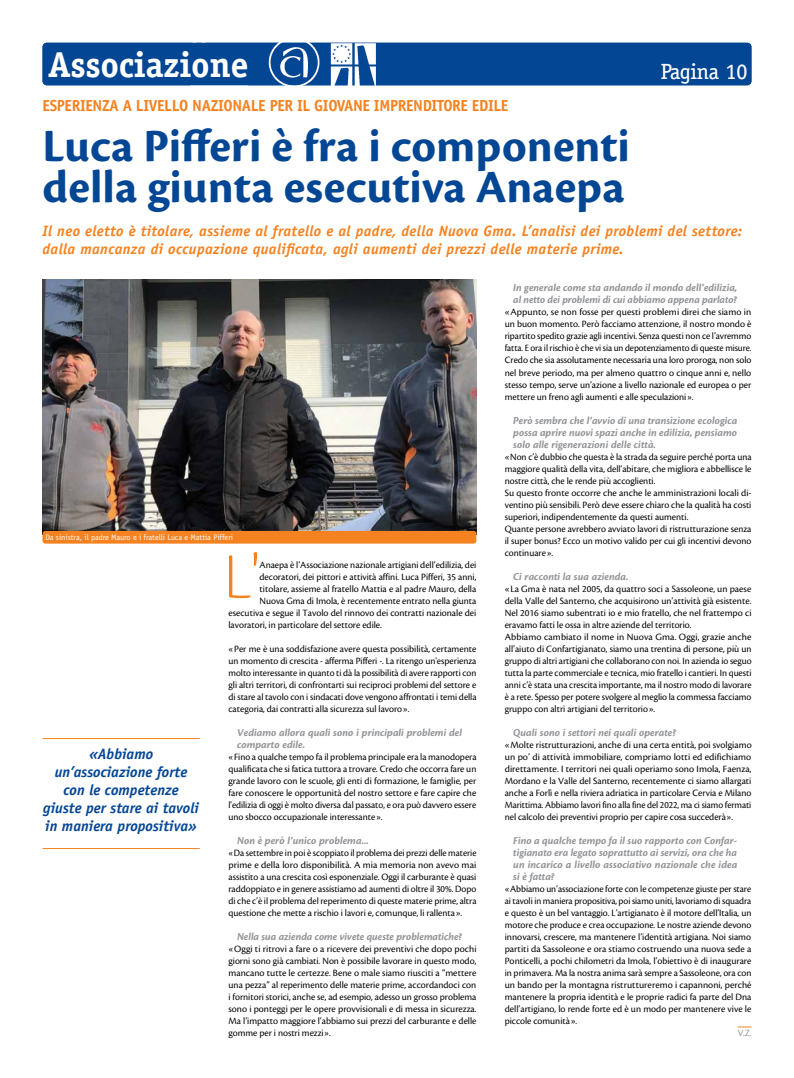
<style>
.page{position:relative;width:794px;height:1078px;background:#fff}
.page>*{position:absolute;margin:0;border:0;box-sizing:border-box;transform-origin:0 0}
.t1{font:67.3px "Cronos Pro Lt Disp";color:#f58220}
.t2{font:700 48px/41px "Cronos Pro";color:#034694}
.t3{font:700 36px "Officina Serif Std";letter-spacing:-.01em;color:#fff}
.t4{font:22px "Officina Serif Std";letter-spacing:-.005em;color:#fff}
.t5{font:700 16px "Officina Sans Std";letter-spacing:-.025em;color:#f58220}
.t6{font:italic 700 15px/18px "Officina Sans Std";letter-spacing:.02em;color:#f58220}
.t7{font:italic 700 15px/18px "Officina Sans Std";color:#034694;text-align:center}
.t8{font:italic 700 11px/12px "Cronos Pro";color:#939598}
.t9{font:10px/12px "Cronos Pro Subh";color:#000;text-align:justify}
.t10{font:10px "Cronos Pro Subh";color:#939598;scale:.95 1}
.t11{font:8px "Officina Sans Std";letter-spacing:-.01em;color:#fff}
</style>
<div class="page">
<div style="left:43px;top:43px;width:708px;height:42px;background:#034694;border-radius:4px"></div>
<img style="left:268px;top:43px;width:108px;height:42px">
<img style="left:43px;top:279px;width:433px;height:253px">
<div style="left:43px;top:531px;width:433px;height:12px;background:#f58220;border-radius:3px"></div>
<hr style="left:43px;top:738px;width:157px;height:1px;background:#f58220">
<hr style="left:43px;top:847px;width:157px;height:1px;background:#f58220">
<svg style="left:737px;top:1026px;width:14px;height:1px"></svg>
<h3 class="t3" style="left:48px;top:42px;width:202px">Associazione</h3>
<h3 class="t3" style="left:48px;top:42px;width:128px">Imprese</h3>
<h3 class="t5" style="left:43px;top:95px;width:467px">ESPERIENZA A LIVELLO NAZIONALE PER IL GIOVANE IMPRENDITORE EDILE</h3>
<h3 class="t4" style="left:660px;top:59px;width:89px">Pagina 10</h3>
<h2 class="t2" style="left:43px;top:126px;width:589px">Luca Pifferi è fra i componenti della giunta esecutiva Anaepa</h2>
<h3 class="t6" style="left:43px;top:221px;width:701px">Il neo eletto è titolare, assieme al fratello e al padre, della Nuova Gma. L’analisi dei problemi del settore: dalla mancanza di occupazione qualificata, agli aumenti dei prezzi delle materie prime.</h3>
<p class="t11" style="left:45px;top:532px;width:189px">Da sinistra, il padre Mauro e i fratelli Luca e Mattia Pifferi</p>
<h3 class="t7" style="left:43px;top:744px;width:157px">«Abbiamo un’associazione forte con le competenze giuste per stare ai tavoli in maniera propositiva»</h3>
<h1 class="t1" style="left:224px;top:538px;width:36px">L'</h1>
<p class="t9" style="left:259px;top:558px;width:218px">Anaepa è l’Associazione nazionale artigiani dell’edilizia, dei</p>
<p class="t9" style="left:259px;top:570px;width:218px">decoratori, dei pittori e attività affini. Luca Pifferi, 35 anni,</p>
<p class="t9" style="left:259px;top:582px;width:218px">titolare, assieme al fratello Mattia e al padre Mauro, della</p>
<p class="t9" style="left:259px;top:594px;width:218px">Nuova Gma di Imola, è recentemente entrato nella giunta</p>
<p class="t9" style="left:228px;top:606px;width:249px">esecutiva e segue il Tavolo del rinnovo dei contratti nazionale dei</p>
<p class="t9" style="left:228px;top:618px;width:155px">lavoratori, in particolare del settore edile.</p>
<p class="t9" style="left:228px;top:642px;width:250px">«Per me è una soddisfazione avere questa possibilità, certamente un momento di crescita - afferma Pifferi -. La ritengo un'esperienza molto interessante in quanto ti dà la possibilità di avere rapporti con gli altri territori, di confrontarti sui reciproci problemi del settore e di stare al tavolo con i sindacati dove vengono affrontati i temi della categoria, dai contratti alla sicurezza sul lavoro».</p>
<p class="t8" style="left:237px;top:726px;width:227px">Vediamo allora quali sono i principali problemi del comparto edile.</p>
<p class="t9" style="left:228px;top:750px;width:249px">«Fino a qualche tempo fa il problema principale era la manodopera qualificata che si fatica tuttora a trovare. Credo che occorra fare un grande lavoro con le scuole, gli enti di formazione, le famiglie, per fare conoscere le opportunità del nostro settore e fare capire che l'edilizia di oggi è molto diversa dal passato, e ora può davvero essere uno sbocco occupazionale interessante».</p>
<p class="t8" style="left:237px;top:834px;width:133px">Non è però l’unico problema...</p>
<p class="t9" style="left:228px;top:846px;width:249px">«Da settembre in poi è scoppiato il problema dei prezzi delle materie prime e della loro disponibilità. A mia memoria non avevo mai assistito a una crescita così esponenziale. Oggi il carburante è quasi raddoppiato e in genere assistiamo ad aumenti di oltre il 30%. Dopo di che c’è il problema del reperimento di queste materie prime, altra questione che mette a rischio i lavori e, comunque, li rallenta».</p>
<p class="t8" style="left:237px;top:930px;width:227px">Nella sua azienda come vivete queste problematiche?</p>
<p class="t9" style="left:228px;top:942px;width:250px">«Oggi ti ritrovi a fare o a ricevere dei preventivi che dopo pochi giorni sono già cambiati. Non è possibile lavorare in questo modo, mancano tutte le certezze. Bene o male siamo riusciti a “mettere una pezza” al reperimento delle materie prime, accordandoci con i fornitori storici, anche se, ad esempio, adesso un grosso problema sono i ponteggi per le opere provvisionali e di messa in sicurezza.<br>Ma l’impatto maggiore l’abbiamo sui prezzi del carburante e delle gomme per i nostri mezzi».</p>
<p class="t8" style="left:513px;top:282px;width:225px">In generale come sta andando il mondo dell’edilizia, al netto dei problemi di cui abbiamo appena parlato?</p>
<p class="t9" style="left:505px;top:306px;width:248px">«Appunto, se non fosse per questi problemi direi che siamo in un buon momento. Però facciamo attenzione, il nostro mondo è ripartito spedito grazie agli incentivi. Senza questi non ce l’avremmo fatta. E ora il rischio è che vi sia un depotenziamento di queste misure.<br>Credo che sia assolutamente necessaria una loro proroga, non solo nel breve periodo, ma per almeno quattro o cinque anni e, nello stesso tempo, serve un’azione a livello nazionale ed europea o per mettere un freno agli aumenti e alle speculazioni».</p>
<p class="t8" style="left:513px;top:414px;width:226px;text-align:justify">Però sembra che l’avvio di una transizione ecologica possa aprire nuovi spazi anche in edilizia, pensiamo solo alle rigenerazioni delle città.</p>
<p class="t9" style="left:505px;top:450px;width:248px;text-align:left">«Non c’è dubbio che questa è la strada da seguire perché porta una maggiore qualità della vita, dell’abitare, che migliora e abbellisce le nostre città, che le rende più accoglienti.<br>Su questo fronte occorre che anche le amministrazioni locali di&shy;ventino più sensibili. Però deve essere chiaro che la qualità ha costi superiori, indipendentemente da questi aumenti.<br>Quante persone avrebbero avviato lavori di ristrutturazione senza il super bonus? Ecco un motivo valido per cui gli incentivi devono continuare».</p>
<p class="t8" style="left:513px;top:570px;width:117px">Ci racconti la sua azienda.</p>
<p class="t9" style="left:505px;top:582px;width:248px;text-align:left">«La Gma è nata nel 2005, da quattro soci a Sassoleone, un paese della Valle del Santerno, che acquisirono un’attività già esistente.<br>Nel 2016 siamo subentrati io e mio fratello, che nel frattempo ci eravamo fatti le ossa in altre aziende del territorio.<br>Abbiamo cambiato il nome in Nuova Gma. Oggi, grazie anche all’aiuto di Confartigianato, siamo una trentina di persone, più un gruppo di altri artigiani che collaborano con noi. In azienda io seguo tutta la parte commerciale e tecnica, mio fratello i cantieri. In questi anni c’è stata una crescita importante, ma il nostro modo di lavorare è a rete. Spesso per potere svolgere al meglio la commessa facciamo gruppo con altri artigiani del territorio».</p>
<p class="t8" style="left:513px;top:726px;width:164px">Quali sono i settori nei quali operate?</p>
<p class="t9" style="left:505px;top:738px;width:248px">«Molte ristrutturazioni, anche di una certa entità, poi svolgiamo un po’ di attività immobiliare, compriamo lotti ed edifichiamo direttamente. I territori nei quali operiamo sono Imola, Faenza, Mordano e la Valle del Santerno, recentemente ci siamo allargati anche a Forlì e nella riviera adriatica in particolare Cervia e Milano Marittima. Abbiamo lavori fino alla fine del 2022, ma ci siamo fermati nel calcolo dei preventivi proprio per capire cosa succederà».</p>
<p class="t8" style="left:513px;top:834px;width:226px;text-align:justify">Fino a qualche tempo fa il suo rapporto con Confar&shy;tigianato era legato soprattutto ai servizi, ora che ha un incarico a livello associativo nazionale che idea si è fatta?</p>
<p class="t9" style="left:505px;top:882px;width:248px">«Abbiamo un’associazione forte con le competenze giuste per stare ai tavoli in maniera propositiva, poi siamo uniti, lavoriamo di squadra e questo è un bel vantaggio. L’artigianato è il motore dell’Italia, un motore che produce e crea occupazione. Le nostre aziende devono innovarsi, crescere, ma mantenere l’identità artigiana. Noi siamo partiti da Sassoleone e ora stiamo costruendo una nuova sede a Ponticelli, a pochi chilometri da Imola, l’obiettivo è di inaugurare in primavera. Ma la nostra anima sarà sempre a Sassoleone, ora con un bando per la montagna ristruttureremo i capannoni, perché mantenere la propria identità e le proprie radici fa parte del Dna dell’artigiano, lo rende forte ed è un modo per mantenere vive le piccole comunità».</p>
<p class="t10" style="left:737px;top:1026px;width:16px">V.Z.</p>
</div>
